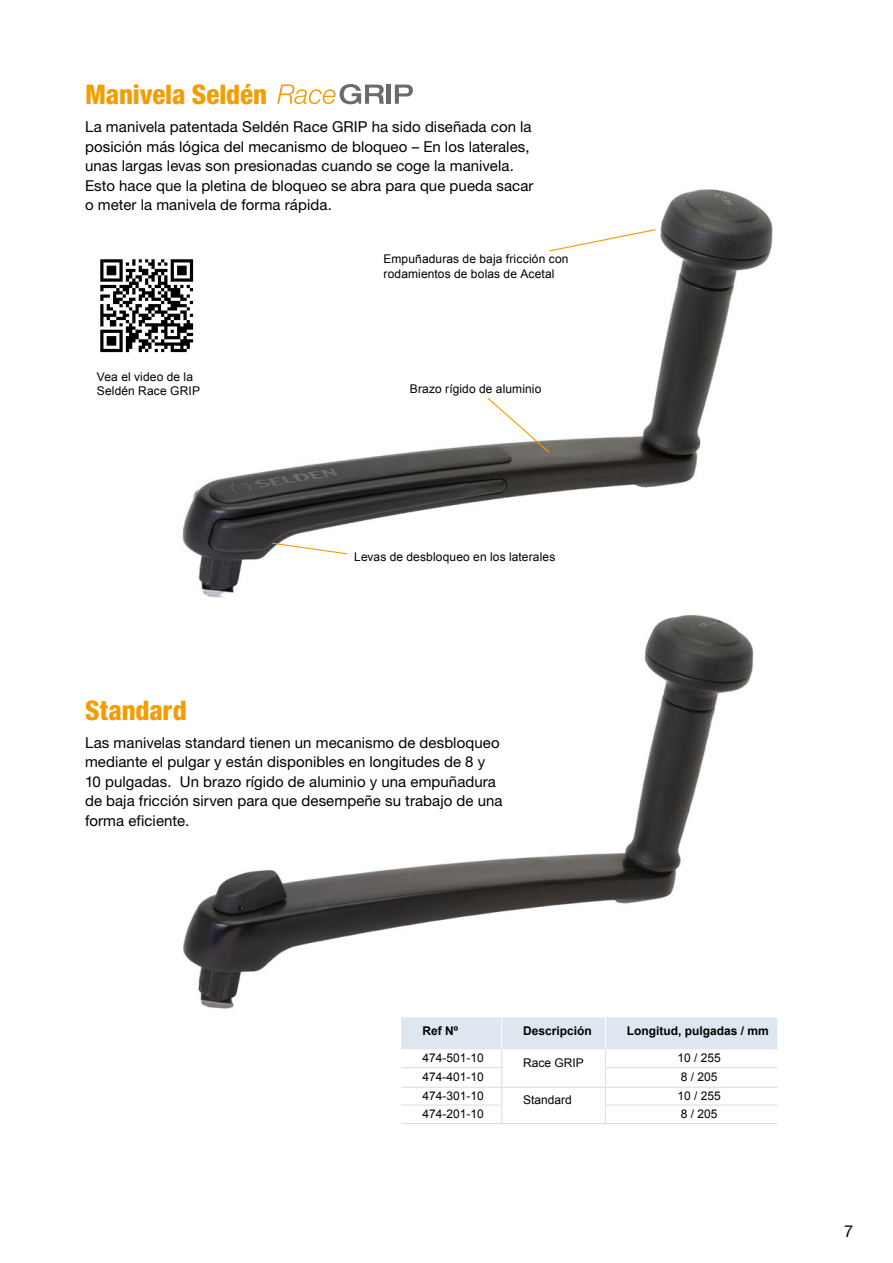
<style>
.page{position:relative;width:893px;height:1263px;background:#fff}
.page>*{position:absolute;margin:0;border:0;box-sizing:border-box;transform-origin:0 0}
.t1{font:800 condensed 27px "Helvetica Neue LT Pro";letter-spacing:-.005em;color:#f59c00}
.t2{font:16.5px "Helvetica Neue LT Pro";color:#000}
.t3{font:15px/19.5px "Helvetica Neue LT Pro";letter-spacing:.005em;color:#000}
.t4{font:12px/14.4px "Arial";letter-spacing:.01em;color:#000}
.t5{font:700 12px "Arial";color:#000}
</style>
<div class="page">
<img style="left:182px;top:189px;width:591px;height:409px">
<img style="left:183px;top:615px;width:595px;height:434px">
<img style="left:100px;top:243px;width:110px;height:126px">
<svg style="left:271px;top:542px;width:78px;height:13px"></svg>
<svg style="left:548px;top:228px;width:109px;height:24px"></svg>
<svg style="left:487px;top:397px;width:64px;height:57px"></svg>
<svg style="left:401px;top:1017px;width:376px;height:106px"></svg>
<hr style="left:401px;top:1087px;width:101px;height:1px;background:#d4dee4">
<hr style="left:401px;top:1105px;width:101px;height:1px;background:#d4dee4">
<hr style="left:401px;top:1123px;width:101px;height:1px;background:#d4dee4">
<hr style="left:502px;top:1087px;width:103px;height:1px;background:#d4dee4">
<hr style="left:502px;top:1123px;width:103px;height:1px;background:#d4dee4">
<hr style="left:605px;top:1087px;width:172px;height:1px;background:#d4dee4">
<hr style="left:605px;top:1105px;width:172px;height:1px;background:#d4dee4">
<hr style="left:605px;top:1123px;width:172px;height:1px;background:#d4dee4">
<svg style="left:277px;top:84px;width:107px;height:20px"></svg>
<hr style="left:387px;top:85px;width:4px;height:19px;background:#6b6b6a">
<svg style="left:395px;top:85px;width:18px;height:19px"></svg>
<h1 class="t1" style="left:85px;top:78px;width:184px">Manivela Seldén</h1>
<p class="t3" style="left:85px;top:117px;width:450px">La manivela patentada Seldén Race GRIP ha sido diseñada con la posición más lógica del mecanismo de bloqueo – En los laterales, unas largas levas son presionadas cuando se coge la manivela.<br>Esto hace que la pletina de bloqueo se abra para que pueda sacar o meter la manivela de forma rápida.</p>
<p class="t4" style="left:97px;top:370px;width:105px">Vea el video de la<br>Seldén Race GRIP</p>
<p class="t4" style="left:383px;top:252px;width:186px">Empuñaduras de baja fricción con rodamientos de bolas de Acetal</p>
<p class="t4" style="left:410px;top:381px;width:133px">Brazo rígido de aluminio</p>
<p class="t4" style="left:354px;top:549px;width:203px">Levas de desbloqueo en los laterales</p>
<h1 class="t1" style="left:85px;top:693px;width:103px">Standard</h1>
<p class="t3" style="left:85px;top:732px;width:419px">Las manivelas standard tienen un mecanismo de desbloqueo mediante el pulgar y están disponibles en longitudes de 8 y 10 pulgadas. Un brazo rígido de aluminio y una empuñadura de baja fricción sirven para que desempeñe su trabajo de una forma eficiente.</p>
<p class="t5" style="left:422px;top:1022px;width:37px">Ref Nº</p>
<p class="t5" style="left:523px;top:1022px;width:70px">Descripción</p>
<p class="t5" style="left:627px;top:1022px;width:144px">Longitud, pulgadas / mm</p>
<p class="t4" style="left:422px;top:1051px;width:63px">474-501-10</p>
<p class="t4" style="left:523px;top:1055px;width:62px">Race GRIP</p>
<p class="t4" style="left:677px;top:1051px;width:45px">10 / 255</p>
<p class="t4" style="left:422px;top:1069px;width:63px">474-401-10</p>
<p class="t4" style="left:681px;top:1069px;width:38px">8 / 205</p>
<p class="t4" style="left:422px;top:1089px;width:63px">474-301-10</p>
<p class="t4" style="left:523px;top:1093px;width:50px">Standard</p>
<p class="t4" style="left:677px;top:1089px;width:45px">10 / 255</p>
<p class="t4" style="left:422px;top:1107px;width:63px">474-201-10</p>
<p class="t4" style="left:681px;top:1107px;width:38px">8 / 205</p>
<p class="t2" style="left:844px;top:1221px;width:11px">7</p>
</div>
